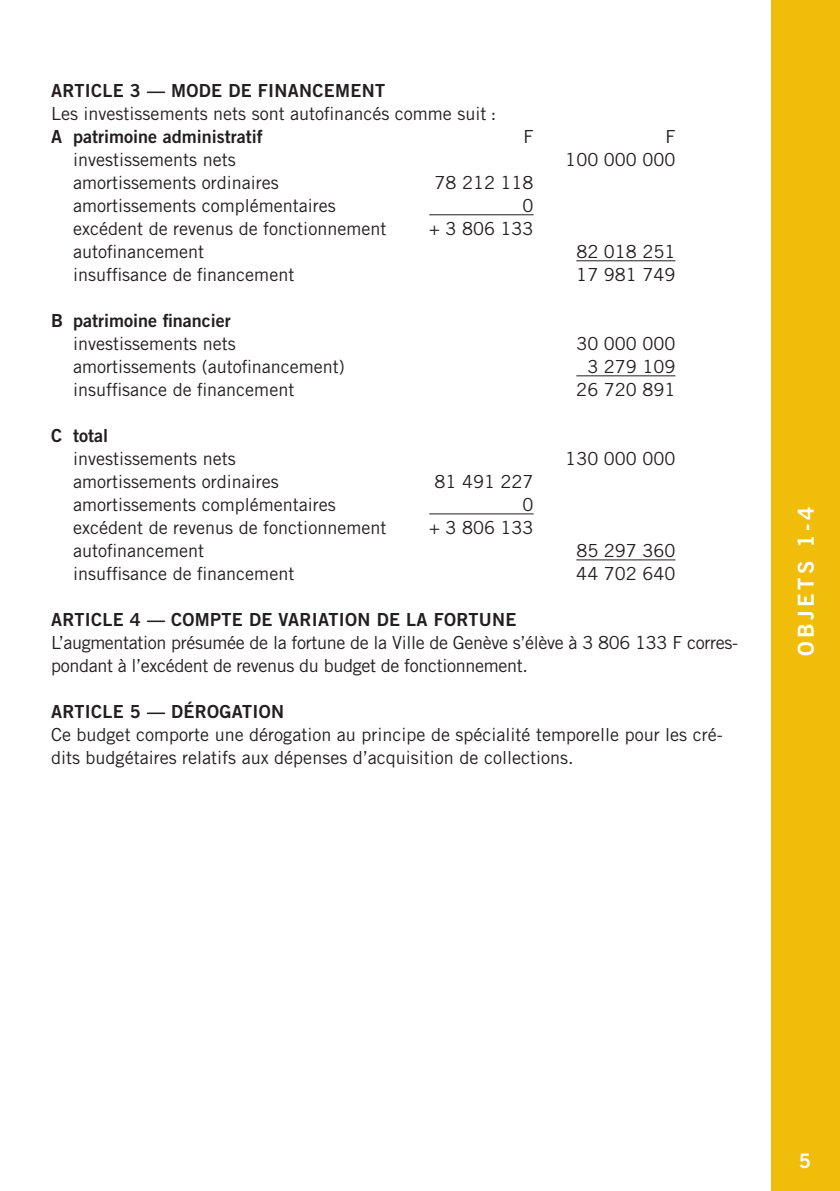
<style>
.page{position:relative;width:840px;height:1191px;background:#fff}
.page>*{position:absolute;margin:0;border:0;box-sizing:border-box;transform-origin:0 0}
.SIDEBARS_TEXT{font:22px "Trade Gothic LT Std Bd 2";letter-spacing:.15em;color:#fff}
.t1{font:20px "Trade Gothic LT Std Bd 2";color:#fff}
.Texts{font:18px/23px "Trade Gothic LT Std";color:#231f20}
.Texts-2{font:18px/23px "Trade Gothic LT Std";letter-spacing:-.02em;color:#231f20}
.Text_titles{font:18px "Trade Gothic LT Std Bd 2";letter-spacing:.02em;color:#231f20}
.Texts-3{font:18px/23px "Trade Gothic LT Std Bd 2";color:#231f20;text-align:right}
.s1{font-family:"Trade Gothic LT Std"}
.s2{font-family:"Trade Gothic LT Std Bd 2"}
</style>
<div class="page">
<hr style="left:429px;top:214px;width:104px;height:1px;background:#231f20">
<hr style="left:576px;top:260px;width:99px;height:1px;background:#231f20">
<hr style="left:576px;top:375px;width:99px;height:1px;background:#231f20">
<hr style="left:429px;top:513px;width:104px;height:1px;background:#231f20">
<hr style="left:576px;top:559px;width:99px;height:1px;background:#231f20">
<div style="left:771px;top:0;width:68px;height:1191px;background:#f0bd0b"></div>
<p class="Text_titles" style="left:51px;top:79px;width:335px">ARTICLE 3 — MODE DE FINANCEMENT</p>
<p class="Texts" style="left:51px;top:102px;width:446px">Les investissements nets sont autofinancés comme suit :</p>
<p class="Texts-3" style="left:51px;top:124px;width:213px">A patrimoine administratif</p>
<p class="Texts" style="left:523px;top:125px;width:12px">F</p>
<p class="Texts" style="left:665px;top:125px;width:12px">F</p>
<p class="Texts" style="left:73px;top:148px;width:164px">investissements nets</p>
<p class="Texts" style="left:565px;top:148px;width:111px">100 000 000</p>
<p class="Texts" style="left:73px;top:171px;width:207px">amortissements ordinaires</p>
<p class="Texts" style="left:434px;top:171px;width:100px">78 212 118</p>
<p class="Texts" style="left:73px;top:194px;width:264px">amortissements complémentaires</p>
<p class="Texts" style="left:522px;top:194px;width:12px">0</p>
<p class="Texts" style="left:73px;top:217px;width:314px">excédent de revenus de fonctionnement</p>
<p class="Texts" style="left:429px;top:217px;width:106px">+ 3 806 133</p>
<p class="Texts" style="left:73px;top:240px;width:133px">autofinancement</p>
<p class="Texts" style="left:576px;top:240px;width:100px">82 018 251</p>
<p class="Texts" style="left:73px;top:263px;width:223px">insuffisance de financement</p>
<p class="Texts" style="left:576px;top:263px;width:100px">17 981 749</p>
<p class="Texts-3" style="left:51px;top:308px;width:186px">B patrimoine financier <span class="s1">investissements nets</span></p>
<p class="Texts" style="left:576px;top:332px;width:100px">30 000 000</p>
<p class="Texts" style="left:73px;top:355px;width:273px">amortissements (autofinancement)</p>
<p class="Texts" style="left:587px;top:355px;width:89px">3 279 109</p>
<p class="Texts" style="left:73px;top:378px;width:223px">insuffisance de financement</p>
<p class="Texts" style="left:576px;top:378px;width:100px">26 720 891</p>
<p class="Texts" style="left:73px;top:424px;width:164px;text-indent:-22px"><span class="s2">C total </span>investissements nets</p>
<p class="Texts" style="left:565px;top:447px;width:111px">130 000 000</p>
<p class="Texts" style="left:73px;top:470px;width:207px">amortissements ordinaires</p>
<p class="Texts" style="left:434px;top:470px;width:100px">81 491 227</p>
<p class="Texts" style="left:73px;top:493px;width:264px">amortissements complémentaires</p>
<p class="Texts" style="left:522px;top:493px;width:12px">0</p>
<p class="Texts" style="left:73px;top:516px;width:314px">excédent de revenus de fonctionnement</p>
<p class="Texts" style="left:429px;top:516px;width:106px">+ 3 806 133</p>
<p class="Texts" style="left:73px;top:539px;width:133px">autofinancement</p>
<p class="Texts" style="left:576px;top:539px;width:100px">85 297 360</p>
<p class="Texts" style="left:73px;top:562px;width:223px">insuffisance de financement</p>
<p class="Texts" style="left:576px;top:562px;width:100px">44 702 640</p>
<p class="Text_titles" style="left:51px;top:608px;width:466px">ARTICLE 4 — COMPTE DE VARIATION DE LA FORTUNE</p>
<p class="Texts-2" style="left:51px;top:631px;width:688px">L’augmentation présumée de la fortune de la Ville de Genève s’élève à 3 806 133 F corres&shy;pondant à l’excédent de revenus du budget de fonctionnement.</p>
<p class="Text_titles" style="left:51px;top:700px;width:234px">ARTICLE 5 — DÉROGATION</p>
<p class="Texts" style="left:51px;top:723px;width:672px">Ce budget comporte une dérogation au principe de spécialité temporelle pour les cré&shy;dits budgétaires relatifs aux dépenses d’acquisition de collections.</p>
<p class="SIDEBARS_TEXT" style="left:791px;top:656px;width:150px;rotate:-90deg">OBJETS 1-4</p>
<p class="t1" style="left:798px;top:1148px;width:14px">5</p>
</div>
